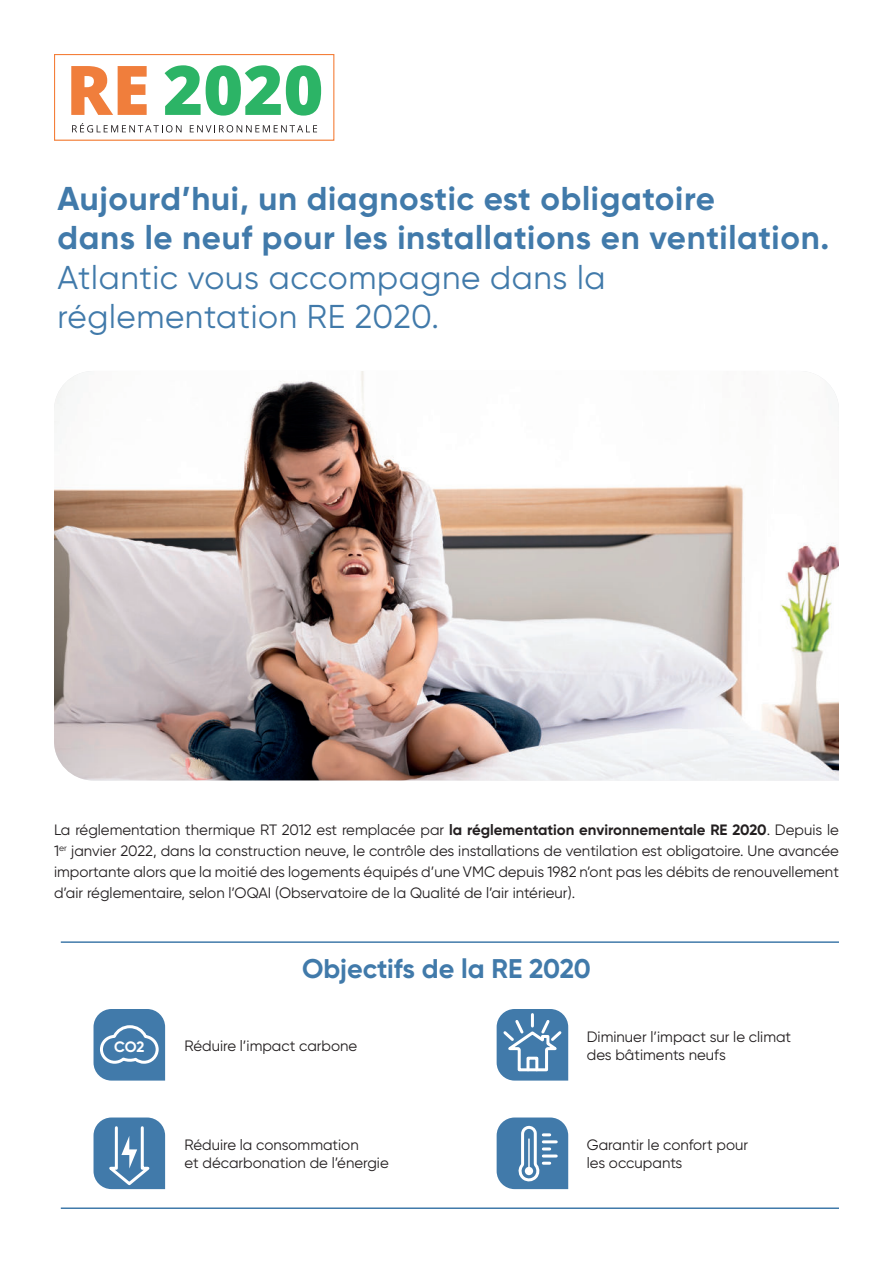
<style>
.page{position:relative;width:893px;height:1263px;background:#fff}
.page>*{position:absolute;margin:0;border:0;box-sizing:border-box;transform-origin:0 0}
.t1{font:700 33px/39.6px "Gilroy";letter-spacing:.02em;color:#417aaa}
.t2{font:33px/39.6px "Gilroy";letter-spacing:.02em;color:#417aaa}
.t3{font:700 27px "Gilroy";letter-spacing:-.005em;color:#417aaa}
.t4{font:15px/21px "Gilroy";color:#231f20}
.t5{font:700 15px "Gilroy";color:#fff}
.s1{font-weight:700}
</style>
<div class="page">
<svg style="left:94px;top:1009px;width:71px;height:71px;background:#588ab4"></svg>
<svg style="left:94px;top:1117px;width:71px;height:72px;background:#5e8eb7"></svg>
<svg style="left:497px;top:1009px;width:71px;height:71px;background:#5f8fb7"></svg>
<div style="left:526px;top:1057px;width:12px;height:14px;border:3px solid #fff"></div>
<svg style="left:497px;top:1117px;width:71px;height:73px;background:#6190b8"></svg>
<hr style="left:528px;top:1139px;width:2px;height:29px;background:#fff">
<hr style="left:61px;top:941px;width:778px;height:2px;background:#417aaa">
<hr style="left:61px;top:1207px;width:778px;height:2px;background:#417aaa">
<svg style="left:71px;top:65px;width:251px;height:68px"></svg>
<div style="left:54px;top:54px;width:280px;height:87px;border:1px solid #f47f3a"></div>
<img style="left:54px;top:371px;width:785px;height:409px">
<h1 class="t1" style="left:57px;top:179px;width:773px">Aujourd’hui, un diagnostic est obligatoire<br>dans le neuf pour les installations en ventilation.</h1>
<h1 class="t2" style="left:57px;top:258px;width:549px">Atlantic vous accompagne dans la réglementation RE 2020.</h1>
<p class="t4" style="left:54px;top:819px;width:786px;text-align:justify">La réglementation thermique RT 2012 est remplacée par <span class="s1">la réglementation environnementale RE 2020</span>. Depuis le 1<sup>er</sup> janvier 2022, dans la construction neuve, le contrôle des installations de ventilation est obligatoire. Une avancée importante alors que la moitié des logements équipés d’une VMC depuis 1982 n’ont pas les débits de renouvellement d’air réglementaire, selon l’OQAI (Observatoire de la Qualité de l’air intérieur).</p>
<p class="t5" style="left:114px;top:1038px;width:32px">CO2</p>
<h2 class="t3" style="left:302px;top:954px;width:290px">Objectifs de la RE 2020</h2>
<p class="t4" style="left:185px;top:1035px;width:174px">Réduire l’impact carbone</p>
<p class="t4" style="left:185px;top:1136px;width:206px;line-height:18px">Réduire la consommation<br>et décarbonation de l’énergie</p>
<p class="t4" style="left:587px;top:1028px;width:206px;line-height:18px">Diminuer l’impact sur le climat des bâtiments neufs</p>
<p class="t4" style="left:587px;top:1136px;width:163px;line-height:18px">Garantir le confort pour les occupants</p>
</div>
